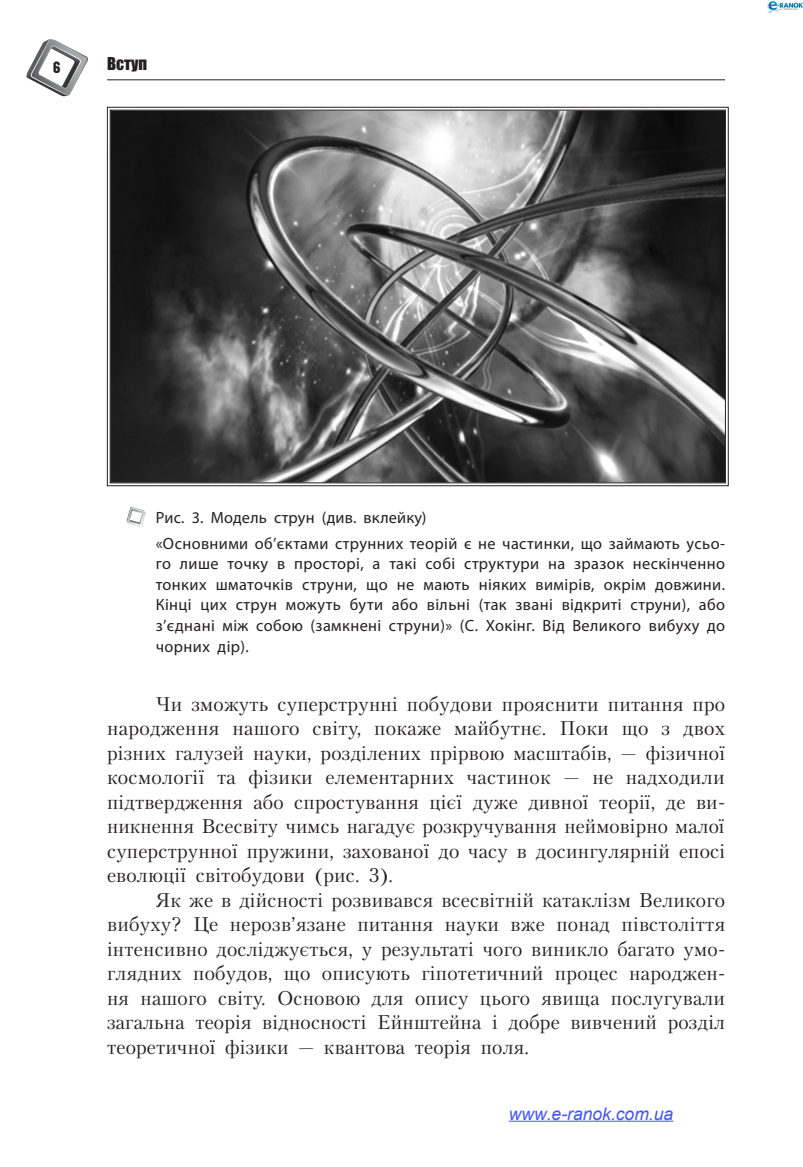
<style>
.page{position:relative;width:803px;height:1167px;background:#fff}
.page>*{position:absolute;margin:0;border:0;box-sizing:border-box;transform-origin:0 0}
.t1{font:19.78px/24.5px "Petersburg C";letter-spacing:.01em;color:#231f20;text-align:justify}
.t2{font:italic 17.5px "Arial";color:#4054ff}
.t3{font:16.28px/20.7px "Myriad Pro";letter-spacing:.025em;color:#231f20}
.t4{font:16.28px "Impact";color:#231f20}
.t5{font:16.28px "Machine C";color:#231f20}
</style>
<div class="page">
<hr style="left:107px;top:80px;width:617px;height:1px;background:#231f20">
<svg style="left:26px;top:39px;width:62px;height:57px"></svg>
<svg style="left:127px;top:507px;width:19px;height:19px"></svg>
<svg style="left:107px;top:107px;width:621px;height:379px;background:#5b5b5b"></svg>
<hr style="left:508px;top:1121px;width:165px;height:1px;background:#4054ff">
<img style="left:766px;top:1px;width:36px;height:11px">
<p class="t5" style="left:53px;top:58px;width:9px">6</p>
<p class="t4" style="left:107px;top:51px;width:42px">Вступ</p>
<p class="t3" style="left:156px;top:505px;width:570px;line-height:25.4px">Рис. 3. Модель струн (див. вклейку)<br>«Основними об’єктами струнних теорій є не частинки, що займають усьо-</p>
<p class="t3" style="left:156px;top:553px;width:570px;text-align:justify">го лише точку в просторі, а такі собі структури на зразок нескінченно тонких шматочків струни, що не мають ніяких вимірів, окрім довжини.<br>Кінці цих струн можуть бути або вільні (так звані відкриті струни), або з’єднані між собою (замкнені струни)» (С. Хокінг. Від Великого вибуху до чорних дір).</p>
<p class="t1" style="left:107px;top:691px;width:619px;text-indent:49px">Чи зможуть суперструнні побудови прояснити питання про народження нашого світу, покаже майбутнє. Поки що з двох різних галузей науки, розділених прірвою масштабів, — фізичної космології та фізики елементарних частинок — не надходили підтвердження або спростування цієї дуже дивної теорії, де ви&shy;никнення Всесвіту чимсь нагадує розкручування неймовірно малої суперструнної пружини, захованої до часу в досингулярній епосі еволюції світобудови (рис. 3).</p>
<p class="t1" style="left:107px;top:887px;width:619px;text-indent:49px">Як же в дійсності розвивався всесвітній катаклізм Великого вибуху? Це нерозв’язане питання науки вже понад півстоліття інтенсивно досліджується, у результаті чого виникло багато умо&shy;глядних побудов, що описують гіпотетичний процес народжен&shy;ня нашого світу. Основою для опису цього явища послугували загальна теорія відносності Ейнштейна і добре вивчений розділ теоретичної фізики — квантова теорія поля.</p>
<p class="t2" style="left:508px;top:1102px;width:166px">www.e-ranok.com.ua</p>
</div>
